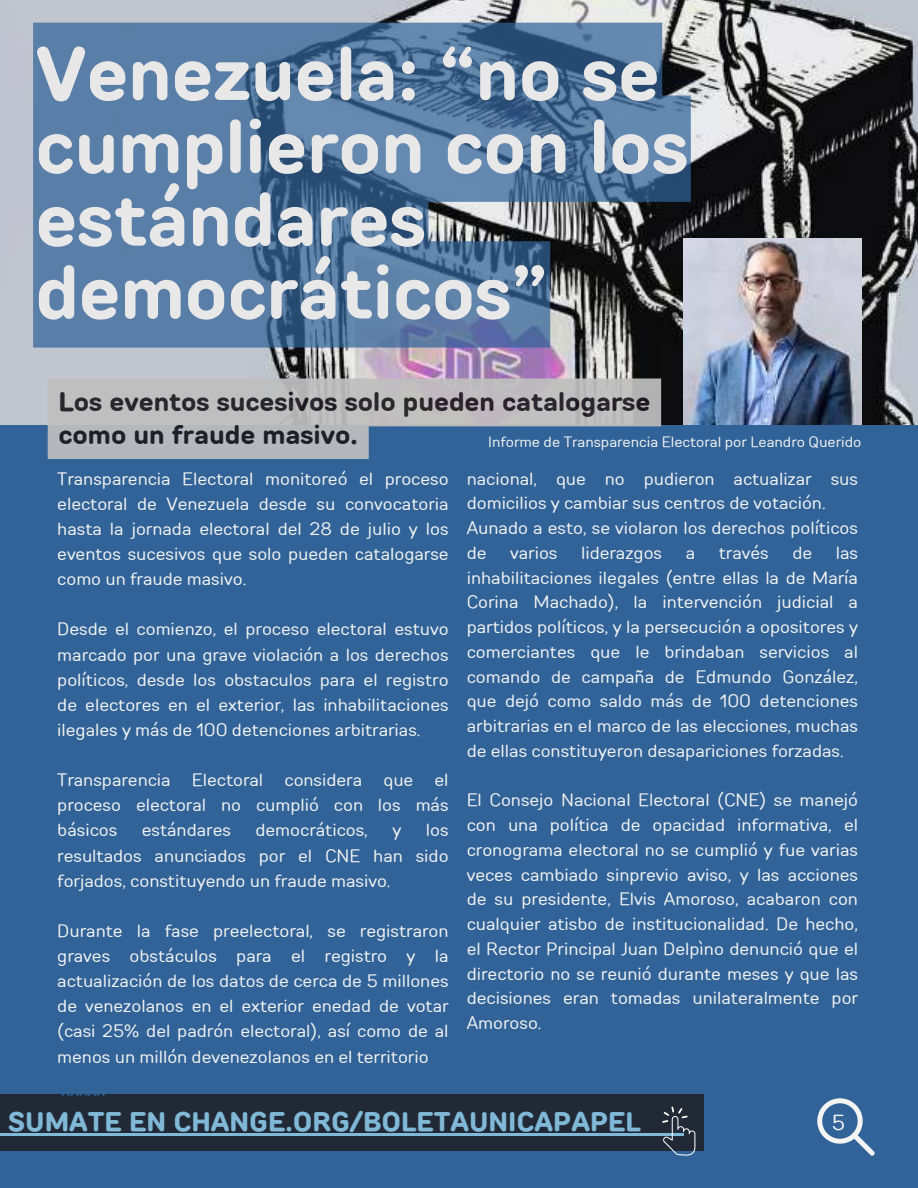
<style>
.page{position:relative;width:918px;height:1188px;background:#316398}
.page>*{position:absolute;margin:0;border:0;box-sizing:border-box;transform-origin:0 0}
.t1{font:700 75.15px/72.9px "TT Rounds Neue";color:#e9e8e9}
.t2{font:700 27px/32.5px "TT Rounds Neue";color:#1d1b1f}
.t3{font:700 27px "TT Rounds Neue";color:#94cee7}
.t4{font:21.75px "TT Rounds Neue";color:#f3f4f3}
.t5{font:18px/24.8px "TT Rounds Neue";color:#f3f4f3;text-align:justify}
.t6{font:18px "TT Rounds Neue";color:#316398}
.t7{font:15px "TT Rounds Neue";color:#f3f4f3}
</style>
<div class="page">
<svg style="left:817px;top:1098px;width:58px;height:58px"></svg>
<div style="left:0;top:1094px;width:703px;height:57px;background:#212937"></div>
<svg style="left:0;top:1133px;width:8px;height:2px"></svg>
<hr style="left:8px;top:1133px;width:633px;height:2px;background:#94cee7">
<hr style="left:641px;top:1133px;width:43px;height:2px;background:#94cee7">
<svg style="left:662px;top:1106px;width:33px;height:50px"></svg>
<img style="left:121px;top:0;width:797px;height:424px">
<div style="left:0;top:0;width:121px;height:424px;background:#c1c5ce"></div>
<svg style="left:48px;top:378px;width:613px;height:81px;fill:#bbb9bc"></svg>
<svg style="left:33px;top:23px;width:658px;height:325px;background:#527295"></svg>
<img style="left:683px;top:239px;width:178px;height:185px">
<h1 class="t1" style="left:36px;top:38px;width:654px">Venezuela: “no se cumplieron con los estándares democráticos”</h1>
<h2 class="t2" style="left:59px;top:385px;width:593px">Los eventos sucesivos solo pueden catalogarse como un fraude masivo.</h2>
<p class="t7" style="left:488px;top:432px;width:375px">Informe de Transparencia Electoral por Leandro Querido</p>
<p class="t5" style="left:467px;top:466px;width:393px;text-align:left">nacional, que no pudieron actualizar sus domicilios y cambiar sus centros de votación.<br>Aunado a esto, se violaron los derechos políticos de</p>
<p class="t5" style="left:57px;top:466px;width:393px;line-height:25.2px">Transparencia Electoral monitoreó el proceso electoral de Venezuela desde su convocatoria hasta la jornada electoral del 28 de julio y los eventos sucesivos que solo pueden catalogarse como un fraude masivo.</p>
<p class="t5" style="left:57px;top:616px;width:393px">Desde el comienzo, el proceso electoral estuvo marcado por una grave violación a los derechos políticos, desde los obstaculos para el registro de electores en el exterior, las inhabilitaciones ilegales y más de 100 detenciones arbitrarias.</p>
<p class="t5" style="left:57px;top:767px;width:393px;line-height:25.2px">Transparencia Electoral considera que el proceso electoral no cumplió con los más básicos</p>
<p class="t5" style="left:510px;top:540px;width:49px">varios</p>
<p class="t5" style="left:581px;top:540px;width:83px">liderazgos</p>
<p class="t5" style="left:686px;top:540px;width:11px">a</p>
<p class="t5" style="left:719px;top:540px;width:51px">través</p>
<p class="t5" style="left:792px;top:540px;width:21px">de</p>
<p class="t5" style="left:467px;top:540px;width:393px;text-indent:369px">las inhabilitaciones ilegales (entre ellas la de María Corina Machado), la intervención judicial a partidos políticos, y la persecución a opositores y comerciantes que le brindaban servicios al comando de campaña de Edmundo González, que dejó como saldo más de 100 detenciones arbitrarias en el marco de las elecciones, muchas de ellas constituyeron desapariciones forzadas.</p>
<p class="t5" style="left:467px;top:788px;width:393px">El Consejo Nacional Electoral (CNE) se manejó con una política de opacidad informativa, el cronograma electoral no se cumplió y fue varias veces cambiado sinprevio aviso, y las acciones de su presidente, Elvis Amoroso, acabaron con cualquier atisbo de institucionalidad. De hecho, el Rector Principal Juan Delpìno denunció que el directorio no se reunió durante meses y que las decisiones eran tomadas unilateralmente por Amoroso.</p>
<p class="t5" style="left:142px;top:818px;width:91px">estándares</p>
<p class="t5" style="left:256px;top:818px;width:114px">democráticos,</p>
<p class="t5" style="left:392px;top:818px;width:10px">y</p>
<p class="t5" style="left:57px;top:817px;width:393px;line-height:25.2px;text-indent:369px">los resultados anunciados por el CNE han sido forjados, constituyendo un fraude masivo.</p>
<p class="t5" style="left:57px;top:918px;width:393px;line-height:25.2px">Durante la fase preelectoral, se registraron graves obstáculos para el registro y la actualización de los datos de cerca de 5 millones de venezolanos en el exterior enedad de votar (casi 25% del padrón electoral), así como de al menos un millón devenezolanos en el territorio</p>
<p class="t6" style="left:62px;top:1078px;width:45px">xxxxx</p>
<h2 class="t3" style="left:8px;top:1104px;width:634px">SUMATE EN CHANGE.ORG/BOLETAUNICAPAPEL</h2>
<p class="t4" style="left:832px;top:1108px;width:15px">5</p>
</div>
